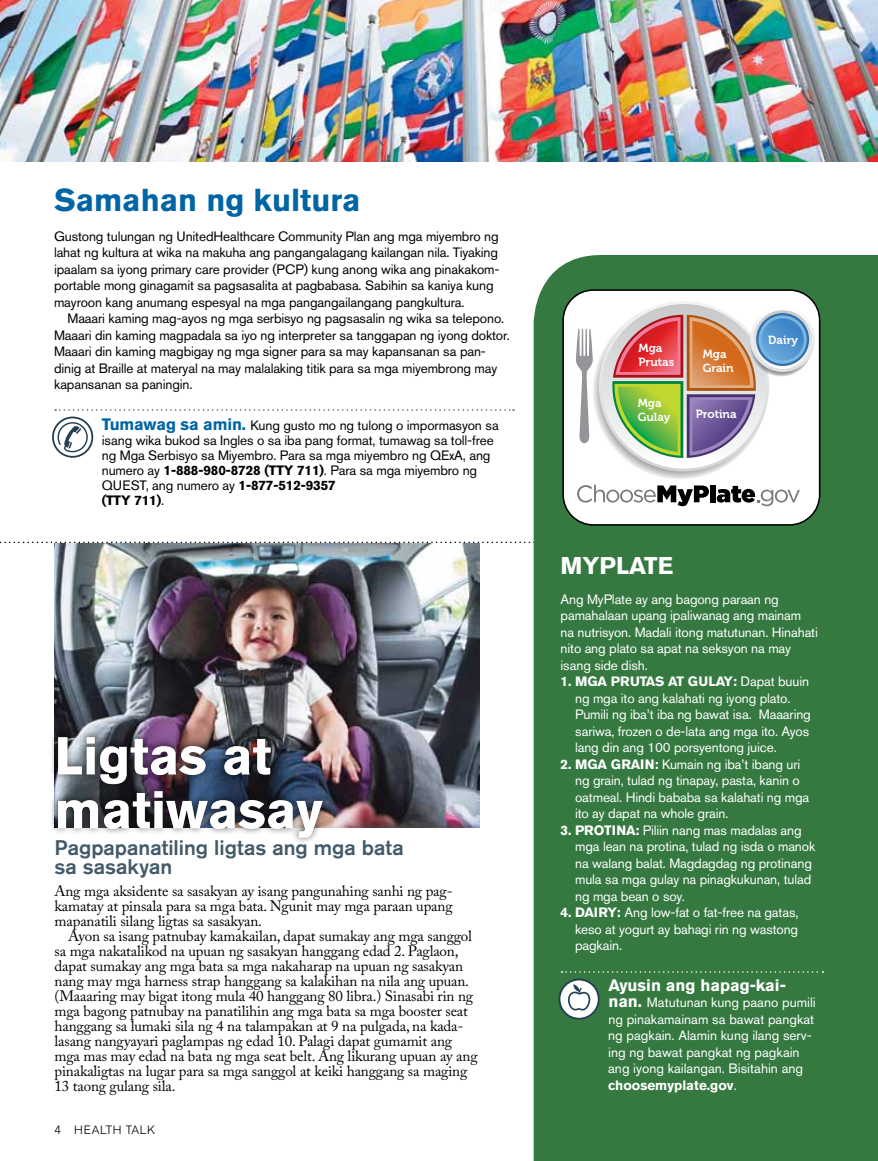
<style>
.page{position:relative;width:878px;height:1161px;background:#fff}
.page>*{position:absolute;margin:0;border:0;box-sizing:border-box;transform-origin:0 0}
.t1{font:700 52.5px/54px "Akzidenz Grotesk BE";color:#fff}
.t2{font:700 31.5px "Akzidenz Grotesk BE";color:#0065a4}
.t3{font:700 24px "Akzidenz Grotesk BE";letter-spacing:.105em;color:#fff}
.t4{font:500 21px/19.5px "Akzidenz Grotesk BE";color:#425a69}
.t5{font:700 16.5px "Akzidenz Grotesk BE";color:#fff}
.t6{font:15px/15px "Adobe Caslon Pro";letter-spacing:-.01em;color:#000;text-align:justify}
.t7{font:13.5px/16.5px "Akzidenz Grotesk BE";letter-spacing:-.01em;color:#000}
.t8{font:13.5px/16.5px "Akzidenz Grotesk BE";letter-spacing:-.01em;color:#fff}
.t9{font:300 12px "Akzidenz Grotesk BE";letter-spacing:.05em;color:#000}
.t10{font:11.7px/14.1px "Museo 700";color:#fff}
.s1{font-weight:700;font-size:16.5px;color:#0065a4}
.s2{font-weight:700}
.s3{font-weight:700;font-size:16.5px}
</style>
<div class="page">
<svg style="left:0;top:542px;width:531px;height:1px"></svg>
<div style="left:533px;top:255px;width:345px;height:906px;background:#357941"></div>
<svg style="left:561px;top:971px;width:262px;height:2px"></svg>
<svg style="left:558px;top:979px;width:41px;height:41px"></svg>
<svg style="left:562px;top:289px;width:258px;height:237px"></svg>
<svg style="left:749px;top:312px;width:63px;height:65px"></svg>
<div style="left:750px;top:307px;width:65px;height:65px;background:linear-gradient(to bottom,#fdfdfd,#dcddde);border-radius:32px"></div>
<svg style="left:753px;top:310px;width:59px;height:59px"></svg>
<svg style="left:756px;top:313px;width:53px;height:53px"></svg>
<svg style="left:758px;top:315px;width:48px;height:49px"></svg>
<svg style="left:761px;top:318px;width:42px;height:43px"></svg>
<svg style="left:575px;top:302px;width:192px;height:177px"></svg>
<svg style="left:577px;top:485px;width:132px;height:21px"></svg>
<div style="left:710px;top:485px;width:5px;height:17px;background:#000"></div>
<svg style="left:716px;top:486px;width:83px;height:20px"></svg>
<img style="left:54px;top:544px;width:425px;height:283px">
<img style="left:0;top:0;width:877px;height:162px">
<svg style="left:55px;top:409px;width:459px;height:2px"></svg>
<svg style="left:52px;top:417px;width:41px;height:41px"></svg>
<div style="left:50px;top:729px;width:280px;height:116px;background:#000;opacity:.75"></div>
<h2 class="t2" style="left:54px;top:182px;width:308px">Samahan ng kultura</h2>
<p class="t7" style="left:54px;top:228px;width:447px">Gustong tulungan ng UnitedHealthcare Community Plan ang mga miyembro ng lahat ng kultura at wika na makuha ang pangangalagang kailangan nila. Tiyaking ipaalam sa iyong primary care provider (PCP) kung anong wika ang pinakakom&shy;portable mong ginagamit sa pagsasalita at pagbabasa. Sabihin sa kaniya kung mayroon kang anumang espesyal na mga pangangailangang pangkultura.</p>
<p class="t7" style="left:54px;top:310px;width:457px;text-indent:14px">Maaari kaming mag-ayos ng mga serbisyo ng pagsasalin ng wika sa telepono.<br>Maaari din kaming magpadala sa iyo ng interpreter sa tanggapan ng iyong doktor.<br>Maaari din kaming magbigay ng mga signer para sa may kapansanan sa pan&shy;dinig at Braille at materyal na may malalaking titik para sa mga miyembrong may kapansanan sa paningin.</p>
<p class="t7" style="left:102px;top:418px;width:398px;line-height:15px"><span class="s1">Tumawag sa amin.</span> Kung gusto mo ng tulong o impormasyon sa isang wika bukod sa Ingles o sa iba pang format, tumawag sa toll-free ng Mga Serbisyo sa Miyembro. Para sa mga miyembro ng QExA, ang numero ay <span class="s2">1-888-980-8728 (TTY 711)</span>. Para sa mga miyembro ng QUEST, ang numero ay <span class="s2">1-877-512-9357<br>(TTY 711)</span>.</p>
<h1 class="t1" style="left:55px;top:729px;width:269px">Ligtas at matiwasay</h1>
<h3 class="t4" style="left:55px;top:837px;width:351px">Pagpapanatiling ligtas ang mga bata sa sasakyan</h3>
<p class="t6" style="left:55px;top:883px;width:399px">Ang mga aksidente sa sasakyan ay isang pangunahing sanhi ng pag&shy;kamatay at pinsala para sa mga bata. Ngunit may mga paraan upang mapanatili silang ligtas sa sasakyan.</p>
<p class="t6" style="left:55px;top:928px;width:424px;text-align:left;text-indent:14px">Ayon sa isang patnubay kamakailan, dapat sumakay ang mga sanggol sa mga nakatalikod na upuan ng sasakyan hanggang edad 2. Paglaon, dapat sumakay ang mga bata sa mga nakaharap na upuan ng sasakyan nang may mga harness strap hanggang sa kalakihan na nila ang upuan. (Maaaring may bigat itong mula 40 hanggang 80 libra.) Sinasabi rin ng mga bagong patnubay na panatilihin ang mga bata sa mga booster seat hanggang sa lumaki sila ng 4 na talampakan at 9 na pulgada, na kada&shy;lasang nangyayari paglampas ng edad 10. Palagi dapat gumamit ang mga mas may edad na bata ng mga seat belt. Ang likurang upuan ay ang pinakaligtas na lugar para sa mga sanggol at keiki hanggang sa maging 13 taong gulang sila.</p>
<p class="t9" style="left:54px;top:1123px;width:103px">4 HEALTH TALK</p>
<p class="t10" style="left:638px;top:341px;width:37px">Mga<br>Prutas</p>
<p class="t10" style="left:702px;top:347px;width:32px">Mga<br>Grain</p>
<p class="t10" style="left:695px;top:407px;width:42px">Protina</p>
<p class="t10" style="left:637px;top:396px;width:34px">Mga<br>Gulay</p>
<p class="t10" style="left:768px;top:333px;width:31px">Dairy</p>
<h3 class="t3" style="left:560px;top:552px;width:114px">MyPlate</h3>
<p class="t8" style="left:560px;top:591px;width:259px">Ang MyPlate ay ang bagong paraan ng pamahalaan upang ipaliwanag ang mainam na nutrisyon. Madali itong matutunan. Hinahati nito ang plato sa apat na seksyon na may isang side dish.</p>
<p class="t8" style="left:575px;top:673px;width:237px;text-indent:-14px"><span class="s2">1. MGA PRUTAS AT GU LAY:</span> Dapat buuin ng mga ito ang kalahati ng iyong plato.<br>Pumili ng iba’t iba ng bawat isa. Maaaring sariwa, frozen o de-lata ang mga ito. Ayos lang din ang 100 porsyentong juice.</p>
<p class="t8" style="left:575px;top:756px;width:236px;text-indent:-14px"><span class="s2">2. MGA GRAIN :</span> Kumain ng iba’t ibang uri ng grain, tulad ng tinapay, pasta, kanin o oatmeal. Hindi bababa sa kalahati ng mga ito ay dapat na whole grain.</p>
<p class="t8" style="left:575px;top:822px;width:242px;text-indent:-14px"><span class="s2">3. PROTINA:</span> Piliin nang mas madalas ang mga lean na protina, tulad ng isda o manok na walang balat. Magdagdag ng protinang mula sa mga gulay na pinagkukunan, tulad ng mga bean o soy.</p>
<p class="t8" style="left:575px;top:904px;width:225px;text-align:justify;text-indent:-14px"><span class="s2">4. DAI RY:</span> Ang low-fat o fat-free na gatas, keso at yogurt ay bahagi rin ng wastong pagkain.</p>
<p class="t5" style="left:608px;top:976px;width:179px">Ayusin ang hapag-kai-</p>
<p class="t8" style="left:608px;top:994px;width:209px"><span class="s3">nan.</span> Matutunan kung paano pumili ng pinakamainam sa bawat pangkat ng pagkain. Alamin kung ilang serv&shy;ing ng bawat pangkat ng pagkain ang iyong kailangan. Bisitahin ang <span class="s2">choosemyplate.gov</span>.</p>
</div>
